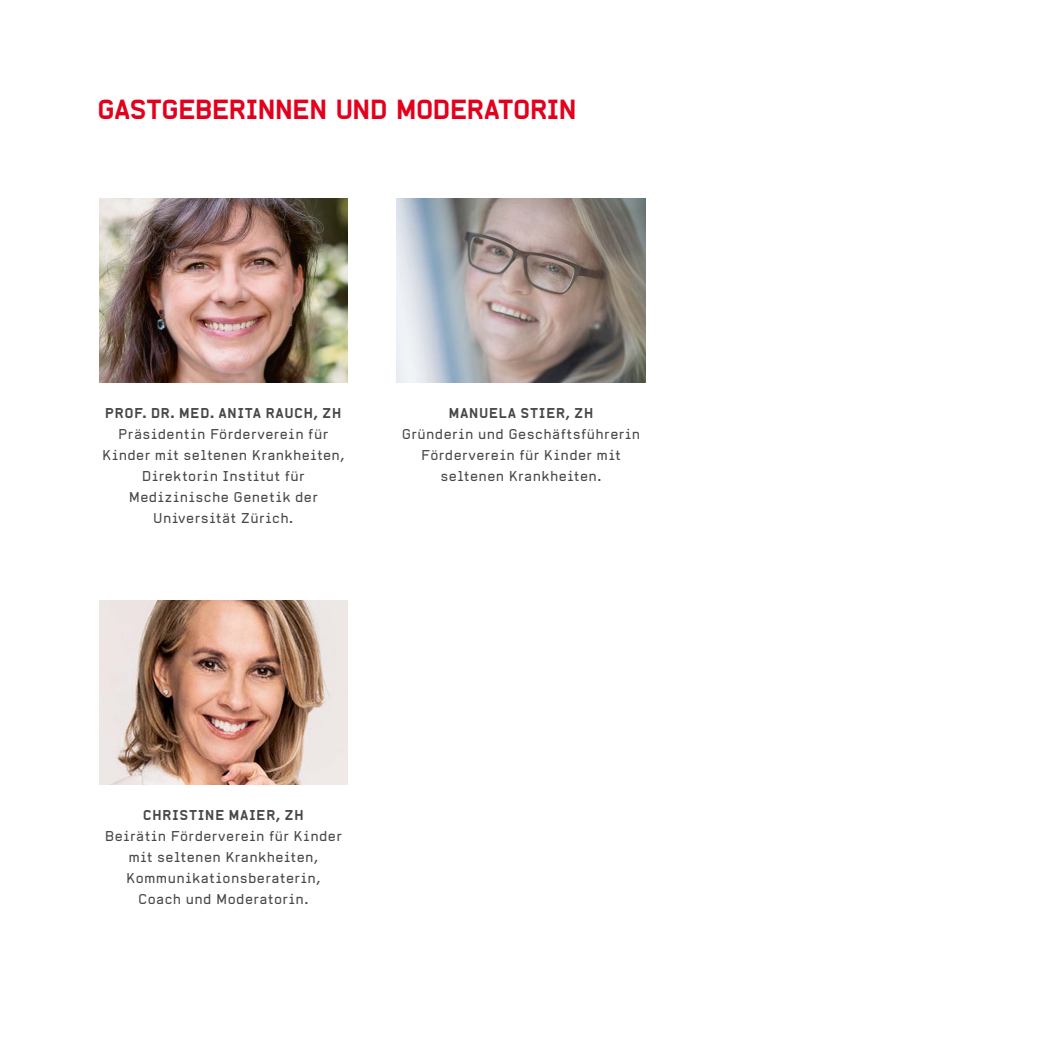
<style>
.page{position:relative;width:1042px;height:1042px;background:#fff}
.page>*{position:absolute;margin:0;border:0;box-sizing:border-box;transform-origin:0 0}
.t1{font:26.25px "Alpha Headline";letter-spacing:-.075em;color:#e3001d}
.t2{font:14px/21px "Alpha Headline Pro";letter-spacing:.03em;color:#484847;text-align:center}
.t3{font:700 14px "Alpha Headline Pro";letter-spacing:.03em;color:#484847}
</style>
<div class="page">
<img style="left:397px;top:198px;width:248px;height:184px">
<img style="left:99px;top:198px;width:248px;height:184px">
<img style="left:99px;top:600px;width:248px;height:184px">
<h1 class="t1" style="left:97px;top:92px;width:482px">GASTGEBERINNEN UND MODERATORIN</h1>
<p class="t3" style="left:105px;top:404px;width:238px">PROF. DR. MED. ANITA RAUCH, ZH</p>
<p class="t2" style="left:102px;top:423px;width:244px">Präsidentin Förderverein für<br>Kinder mit seltenen Krankheiten,<br>Direktorin Institut für<br>Medizinische Genetik der<br>Universität Zürich.</p>
<p class="t3" style="left:448px;top:404px;width:147px">MANUELA STIER, ZH</p>
<p class="t2" style="left:402px;top:423px;width:240px">Gründerin und Geschäftsführerin<br>Förderverein für Kinder mit seltenen Krankheiten.</p>
<p class="t3" style="left:143px;top:806px;width:163px">CHRISTINE MAIER, ZH</p>
<p class="t2" style="left:105px;top:825px;width:239px">Beirätin Förderverein für Kinder mit seltenen Krankheiten,<br>Kommunikationsberaterin,<br>Coach und Moderatorin.</p>
</div>
